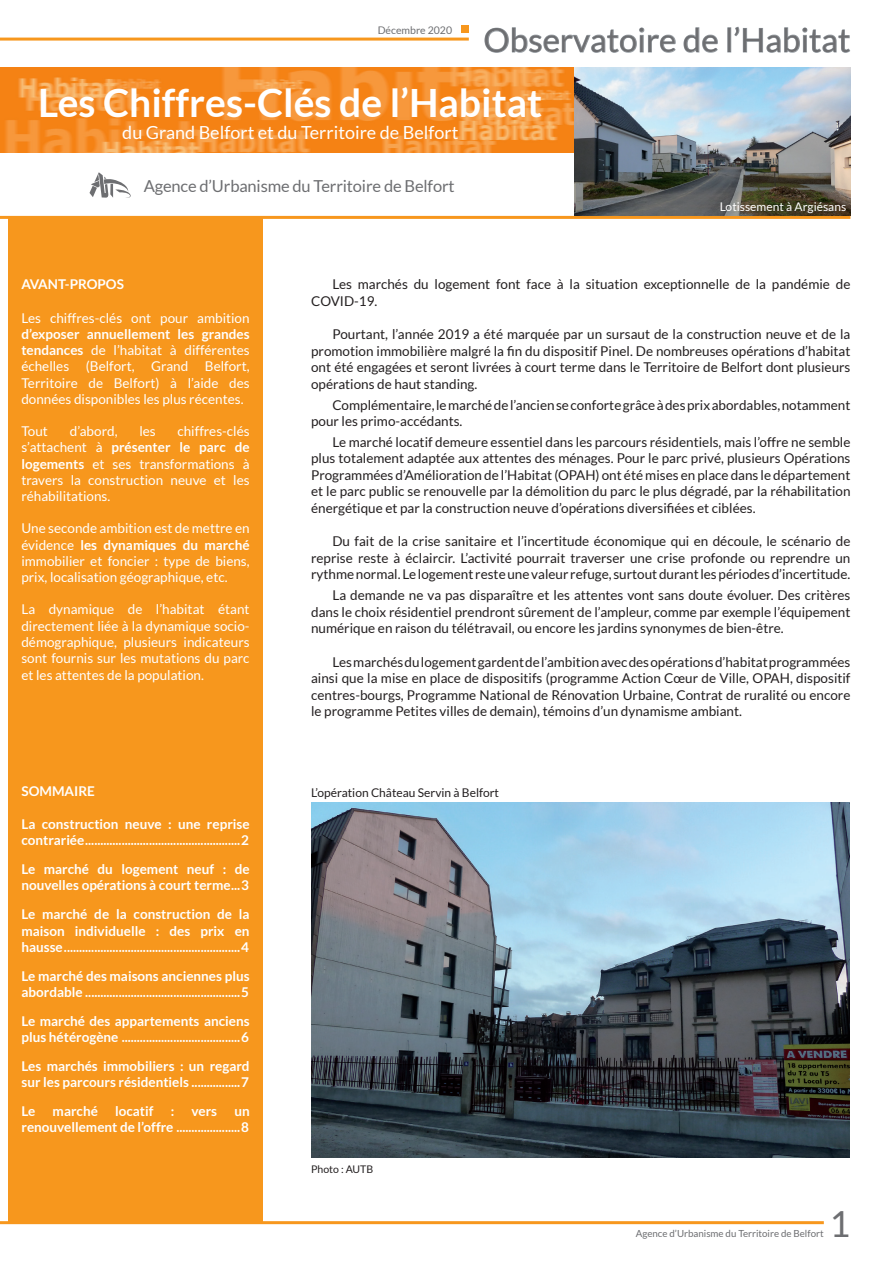
<style>
.page{position:relative;width:893px;height:1263px;background:#fff}
.page>*{position:absolute;margin:0;border:0;box-sizing:border-box;transform-origin:0 0}
.t1{font:700 39px "Lato";color:#fff}
.t2{font:36px "Lato";color:#6d6e71}
.t3{font:33px "Lato";color:#6d6e71}
.t4{font:18px "Lato";color:#fff}
.t5{font:16.5px "Lato";letter-spacing:-.01em;color:#6d6e71}
.t6{font:13.5px/16.5px "Lato";color:#231f20;text-align:justify}
.t7{font:700 13.5px/16.2px "Lato";color:#fff}
.t8{font:13.5px/16.2px "Lato";color:#fff;text-align:justify}
.t9{font:12px "Lato";color:#231f20}
.t10{font:12px "Lato";color:#fff}
.t11{font:10.5px "Lato";color:#6d6e71}
.t12{font:10.5px "Lato";color:#231f20}
.t13{font:9.75px "Lato";color:#6d6e71}
.s1{font-weight:700}
</style>
<div class="page">
<svg style="left:90px;top:172px;width:41px;height:26px"></svg>
<div style="left:9px;top:218px;width:254px;height:1004px;background:#f7971d"></div>
<hr style="left:0;top:216px;width:850px;height:3px;background:#f7971d">
<hr style="left:0;top:38px;width:469px;height:3px;background:#f7971d">
<hr style="left:0;top:1221px;width:824px;height:3px;background:#f7971d">
<svg style="left:484px;top:27px;width:192px;height:26px"></svg>
<svg style="left:683px;top:27px;width:35px;height:26px"></svg>
<div style="left:727px;top:27px;width:4px;height:25px;border:1px solid #9ea5ab"></div>
<svg style="left:734px;top:26px;width:117px;height:27px"></svg>
<div style="left:461px;top:26px;width:7px;height:7px;background:#f7971d"></div>
<svg style="left:0;top:67px;width:574px;height:85px;background:#f58e2b"></svg>
<img style="left:574px;top:67px;width:276px;height:149px">
<img style="left:311px;top:803px;width:539px;height:354px">
<p class="t11" style="left:378px;top:24px;width:76px">Décembre 2020</p>
<h3 class="t3" style="left:484px;top:22px;width:368px">Observatoire de l’Habitat</h3>
<h1 class="t1" style="left:38px;top:81px;width:506px">Les Chiffres-Clés de l’Habitat</h1>
<h3 class="t4" style="left:122px;top:122px;width:338px">du Grand Belfort et du Territoire de Belfort</h3>
<p class="t5" style="left:144px;top:177px;width:312px">Agence d’Urbanisme du Territoire de Belfort</p>
<p class="t10" style="left:720px;top:200px;width:128px">Lotissement à Argiésans</p>
<p class="t7" style="left:21px;top:276px;width:104px">AVANT-PROPOS</p>
<p class="t8" style="left:21px;top:310px;width:230px">Les chiffres-clés ont pour ambition</p>
<p class="t8" style="left:21px;top:326px;width:230px"><span class="s1">d’exposer annuellement les grandes tendances</span> de l’habitat à différentes échelles (Belfort, Grand Belfort, Territoire de Belfort) à l’aide des données disponibles les plus récentes.</p>
<p class="t8" style="left:21px;top:423px;width:28px">Tout</p>
<p class="t8" style="left:70px;top:423px;width:49px">d’abord,</p>
<p class="t8" style="left:139px;top:423px;width:18px">les</p>
<p class="t8" style="left:21px;top:423px;width:230px;text-indent:156px">chiffres‑clés s’attachent à <span class="s1">présenter le parc de logements</span> et ses transformations à travers la construction neuve et les réhabilitations.</p>
<p class="t8" style="left:21px;top:520px;width:230px">Une seconde ambition est de mettre en évidence <span class="s1">les dynamiques du marché </span>immobilier et foncier : type de biens, prix, localisation géographique, etc.</p>
<p class="t8" style="left:21px;top:601px;width:230px">La dynamique de l’habitat étant directement liée à la dynamique socio&shy;démographique, plusieurs indicateurs sont fournis sur les mutations du parc et les attentes de la population.</p>
<p class="t7" style="left:21px;top:783px;width:75px">SOMMAIRE</p>
<p class="t7" style="left:21px;top:816px;width:230px">La construction neuve : une reprise contrariée...................................................2</p>
<p class="t7" style="left:21px;top:861px;width:230px">Le marché du logement neuf : de nouvelles opérations à court terme...3</p>
<p class="t7" style="left:21px;top:906px;width:230px;text-align:justify">Le marché de la construction de la maison individuelle : des prix en hausse..........................................................4</p>
<p class="t7" style="left:21px;top:967px;width:230px">Le marché des maisons anciennes plus abordable ...................................................5</p>
<p class="t7" style="left:21px;top:1013px;width:230px">Le marché des appartements anciens plus hétérogène .......................................6</p>
<p class="t7" style="left:21px;top:1058px;width:230px">Les marchés immobiliers : un regard sur les parcours résidentiels ................7</p>
<p class="t7" style="left:21px;top:1103px;width:15px">Le</p>
<p class="t7" style="left:53px;top:1103px;width:47px">marché</p>
<p class="t7" style="left:115px;top:1103px;width:40px">locatif</p>
<p class="t7" style="left:171px;top:1103px;width:5px">:</p>
<p class="t7" style="left:192px;top:1103px;width:27px">vers</p>
<p class="t7" style="left:21px;top:1103px;width:230px;text-align:right">un<br>renouvellement de l’offre .....................8</p>
<p class="t6" style="left:311px;top:276px;width:541px;text-indent:21px">Les marchés du logement font face à la situation exceptionnelle de la pandémie de<br>COVID-19.</p>
<p class="t6" style="left:311px;top:326px;width:541px;text-indent:21px">Pourtant, l’année 2019 a été marquée par un sursaut de la construction neuve et de la promotion immobilière malgré la fin du dispositif Pinel. De nombreuses opérations d’habitat ont été engagées et seront livrées à court terme dans le Territoire de Belfort dont plusieurs opérations de haut standing.</p>
<p class="t6" style="left:311px;top:396px;width:541px;text-indent:21px">Complémentaire, le marché de l’ancien se conforte grâce à des prix abordables, notamment pour les primo-accédants.</p>
<p class="t6" style="left:311px;top:434px;width:541px;text-indent:21px">Le marché locatif demeure essentiel dans les parcours résidentiels, mais l’offre ne semble plus totalement adaptée aux attentes des ménages. Pour le parc privé, plusieurs Opérations Programmées d’Amélioration de l’Habitat (OPAH) ont été mises en place dans le département et le parc public se renouvelle par la démolition du parc le plus dégradé, par la réhabilitation énergétique et par la construction neuve d’opérations diversifiées et ciblées.</p>
<p class="t6" style="left:311px;top:533px;width:541px;text-indent:21px">Du fait de la crise sanitaire et l’incertitude économique qui en découle, le scénario de reprise reste à éclaircir. L’activité pourrait traverser une crise profonde ou reprendre un rythme normal. Le logement reste une valeur refuge, surtout durant les périodes d’incertitude.</p>
<p class="t6" style="left:311px;top:587px;width:541px;text-indent:21px">La demande ne va pas disparaître et les attentes vont sans doute évoluer. Des critères dans le choix résidentiel prendront sûrement de l’ampleur, comme par exemple l’équipement numérique en raison du télétravail, ou encore les jardins synonymes de bien-être.</p>
<p class="t6" style="left:311px;top:653px;width:541px;text-indent:21px">Les marchés du logement gardent de l’ambition avec des opérations d’habitat programmées ainsi que la mise en place de dispositifs (programme Action Cœur de Ville, OPAH, dispositif centres-bourgs, Programme National de Rénovation Urbaine, Contrat de ruralité ou encore le programme Petites villes de demain), témoins d’un dynamisme ambiant.</p>
<p class="t9" style="left:311px;top:786px;width:189px">L’opération Château Servin à Belfort</p>
<p class="t12" style="left:311px;top:1163px;width:64px">Photo : AUTB</p>
<p class="t13" style="left:636px;top:1228px;width:189px">Agence d’Urbanisme du Territoire de Belfort</p>
<h2 class="t2" style="left:830px;top:1204px;width:22px">1</h2>
</div>
